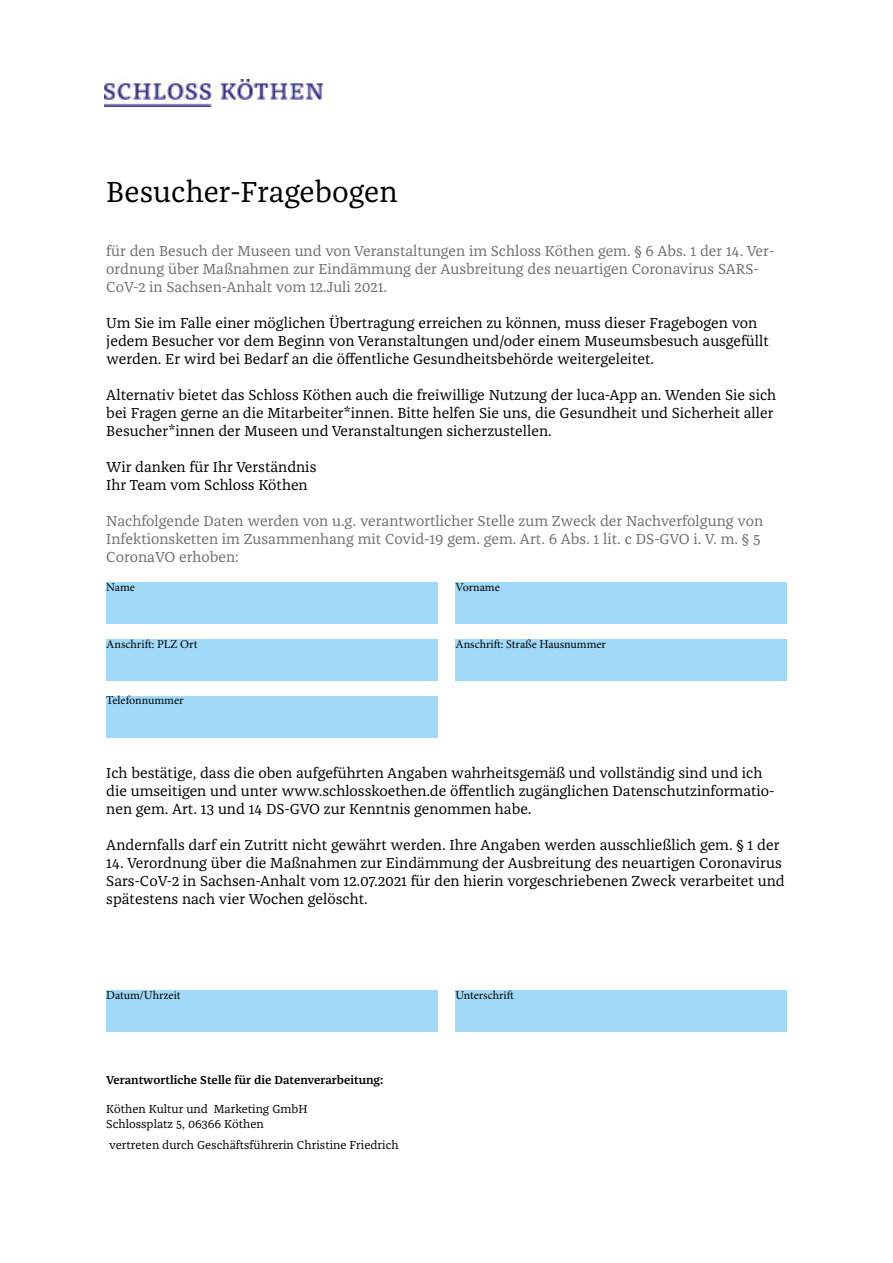
<style>
.page{position:relative;width:893px;height:1263px;background:#fff}
.page>*{position:absolute;margin:0;border:0;box-sizing:border-box;transform-origin:0 0}
.t1{font:30px "Franziska OT";color:#000}
.t2{font:15px/18px "Franziska OT";color:#000}
.t3{font:15px/18px "Franziska OT";color:#706f6f}
.t4{font:12px/14.4px "Franziska OT";color:#000}
.t5{font:12px "Minion Pro";letter-spacing:-.005em;color:#000}
.t6{font:600 12px "Franziska OT";color:#000}
</style>
<div class="page">
<img style="left:105px;top:79px;width:218px;height:27px">
<div style="left:106px;top:583px;width:331px;height:41px;background:#a1daf8"></div>
<div style="left:455px;top:583px;width:332px;height:41px;background:#a1daf8"></div>
<div style="left:106px;top:639px;width:331px;height:42px;background:#a1daf8"></div>
<div style="left:455px;top:639px;width:332px;height:42px;background:#a1daf8"></div>
<div style="left:106px;top:696px;width:331px;height:41px;background:#a1daf8"></div>
<div style="left:106px;top:990px;width:331px;height:41px;background:#a1daf8"></div>
<div style="left:455px;top:990px;width:332px;height:41px;background:#a1daf8"></div>
<h1 class="t1" style="left:106px;top:175px;width:293px">Besucher-Fragebogen</h1>
<p class="t3" style="left:106px;top:242px;width:669px">für den Besuch der Museen und von Veranstaltungen im Schloss Köthen gem. § 6 Abs. 1 der 14. Ver&shy;ordnung über Maßnahmen zur Eindämmung der Ausbreitung des neuartigen Coronavirus SARS-<br>CoV-2 in Sachsen-Anhalt vom 12.Juli 2021.</p>
<p class="t2" style="left:106px;top:314px;width:664px">Um Sie im Falle einer möglichen Übertragung erreichen zu können, muss dieser Fragebogen von jedem Besucher vor dem Beginn von Veranstaltungen und/oder einem Museumsbesuch ausgefüllt werden. Er wird bei Bedarf an die öffentliche Gesundheitsbehörde weitergeleitet.</p>
<p class="t2" style="left:106px;top:386px;width:671px">Alternativ bietet das Schloss Köthen auch die freiwillige Nutzung der luca-App an. Wenden Sie sich bei Fragen gerne an die Mitarbeiter*innen. Bitte helfen Sie uns, die Gesundheit und Sicherheit aller<br>Besucher*innen der Museen und Veranstaltungen sicherzustellen.</p>
<p class="t2" style="left:106px;top:458px;width:212px">Wir danken für Ihr Verständnis<br>Ihr Team vom Schloss Köthen</p>
<p class="t3" style="left:106px;top:512px;width:658px">Nachfolgende Daten werden von u.g. verantwortlicher Stelle zum Zweck der Nachverfolgung von<br>Infektionsketten im Zusammenhang mit Covid-19 gem. gem. Art. 6 Abs. 1 lit. c DS-GVO i. V. m. § 5<br>CoronaVO erhoben:</p>
<p class="t5" style="left:106px;top:579px;width:30px">Name</p>
<p class="t5" style="left:455px;top:579px;width:46px">Vorname</p>
<p class="t5" style="left:106px;top:636px;width:93px">Anschrift: PLZ Ort</p>
<p class="t5" style="left:455px;top:636px;width:152px">Anschrift: Straße Hausnummer</p>
<p class="t5" style="left:106px;top:692px;width:79px">Telefonnummer</p>
<p class="t2" style="left:106px;top:764px;width:670px">Ich bestätige, dass die oben aufgeführten Angaben wahrheitsgemäß und vollständig sind und ich die umseitigen und unter www.schlosskoethen.de öffentlich zugänglichen Datenschutzinformatio&shy;nen gem. Art. 13 und 14 DS-GVO zur Kenntnis genommen habe.</p>
<p class="t2" style="left:106px;top:836px;width:675px">Andernfalls darf ein Zutritt nicht gewährt werden. Ihre Angaben werden ausschließlich gem. § 1 der</p>
<p class="t2" style="left:106px;top:854px;width:680px">14. Verordnung über die Maßnahmen zur Eindämmung der Ausbreitung des neuartigen Coronavirus<br>Sars-CoV-2 in Sachsen-Anhalt vom 12.07.2021 für den hierin vorgeschriebenen Zweck verarbeitet und spätestens nach vier Wochen gelöscht.</p>
<p class="t5" style="left:106px;top:987px;width:76px">Datum/Uhrzeit</p>
<p class="t5" style="left:455px;top:987px;width:60px">Unterschrift</p>
<p class="t6" style="left:106px;top:1073px;width:279px">Verantwortliche Stelle für die Datenverarbeitung:</p>
<p class="t4" style="left:106px;top:1102px;width:203px">Köthen Kultur und Marketing GmbH<br>Schlossplatz 5, 06366 Köthen</p>
<p class="t4" style="left:109px;top:1138px;width:291px">vertreten durch Geschäftsführerin Christine Friedrich</p>
</div>
